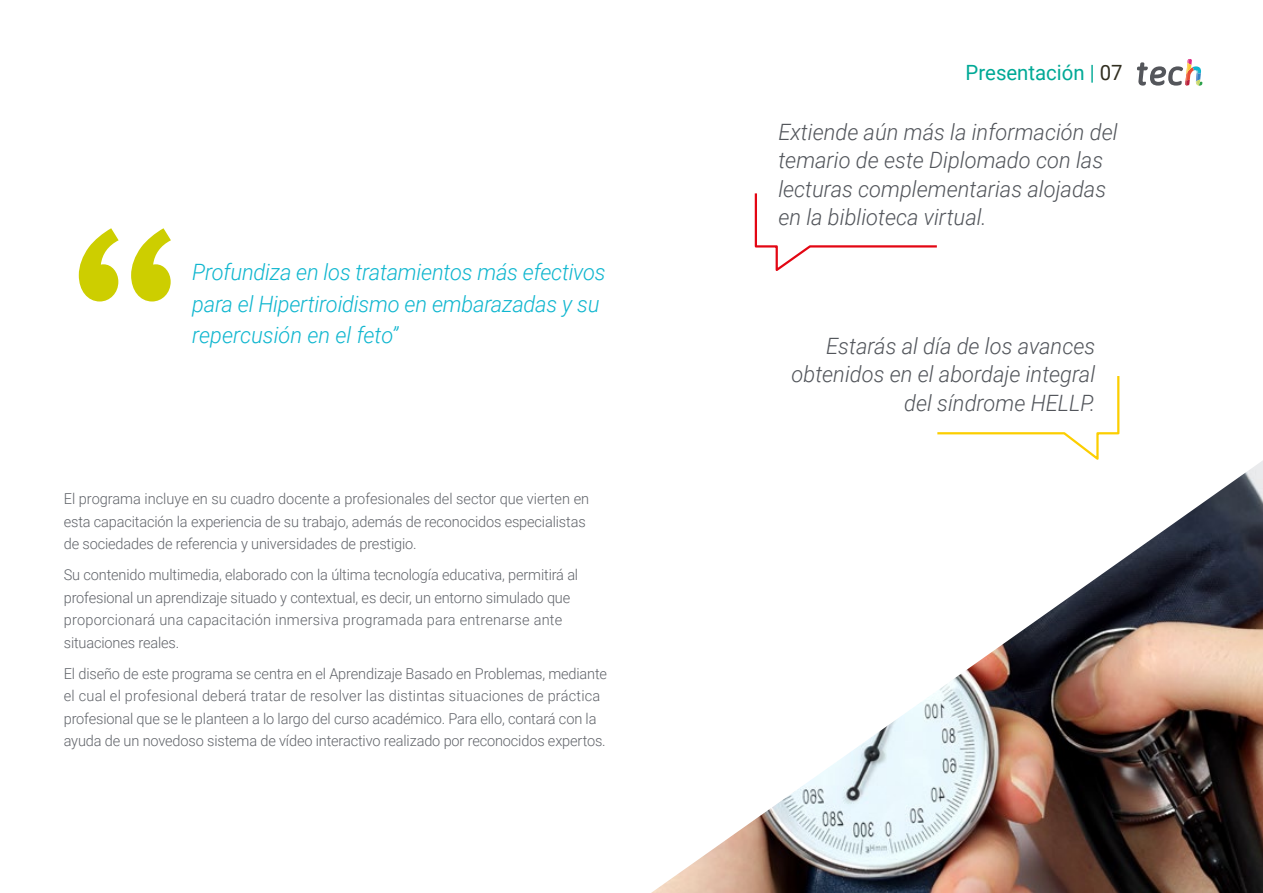
<style>
.page{position:relative;width:1263px;height:893px;background:#fff}
.page>*{position:absolute;margin:0;border:0;box-sizing:border-box;transform-origin:0 0}
.t1{font:italic 300 22.5px/28.5px "Roboto";color:#52555b;text-align:right}
.t2{font:italic 300 22.5px/31.5px "Roboto";letter-spacing:-.01em;color:#0fb6cf}
.t3{font:21px "Roboto";color:#00a996}
.t4{font:300 15px/22.5px "Roboto";letter-spacing:-.01em;color:#61646a}
.s1{color:#312e20}
</style>
<div class="page">
<svg style="left:79px;top:228px;width:92px;height:73px"></svg>
<img style="left:651px;top:461px;width:612px;height:432px">
<svg style="left:1137px;top:59px;width:65px;height:27px"></svg>
<svg style="left:935px;top:376px;width:185px;height:87px"></svg>
<svg style="left:754px;top:193px;width:183px;height:78px"></svg>
<h1 class="t2" style="left:192px;top:256px;width:415px">Profundiza en los tratamientos más efectivos para el Hipertiroidismo en embarazadas y su repercusión en el feto”</h1>
<p class="t4" style="left:64px;top:487px;width:527px">El programa incluye en su cuadro docente a profesionales del sector que vierten en esta capacitación la experiencia de su trabajo, además de reconocidos especialistas de sociedades de referencia y universidades de prestigio.</p>
<p class="t4" style="left:64px;top:563px;width:516px">Su contenido multimedia, elaborado con la última tecnología educativa, permitirá al profesional un aprendizaje situado y contextual, es decir, un entorno simulado que proporcionará una capacitación inmersiva programada para entrenarse ante situaciones reales.</p>
<p class="t4" style="left:64px;top:662px;width:545px">El diseño de este programa se centra en el Aprendizaje Basado en Problemas, mediante el cual el profesional deberá tratar de resolver las distintas situaciones de práctica profesional que se le planteen a lo largo del curso académico. Para ello, contará con la ayuda de un novedoso sistema de vídeo interactivo realizado por reconocidos expertos.</p>
<h2 class="t3" style="left:966px;top:57px;width:159px">Presentación | <span class="s1">07</span></h2>
<h1 class="t1" style="left:778px;top:117px;width:341px;text-align:left">Extiende aún más la información del temario de este Diplomado con las lecturas complementarias alojadas en la biblioteca virtual.</h1>
<h1 class="t1" style="left:791px;top:331px;width:305px">Estarás al día de los avances obtenidos en el abordaje integral del síndrome HELLP.</h1>
</div>
